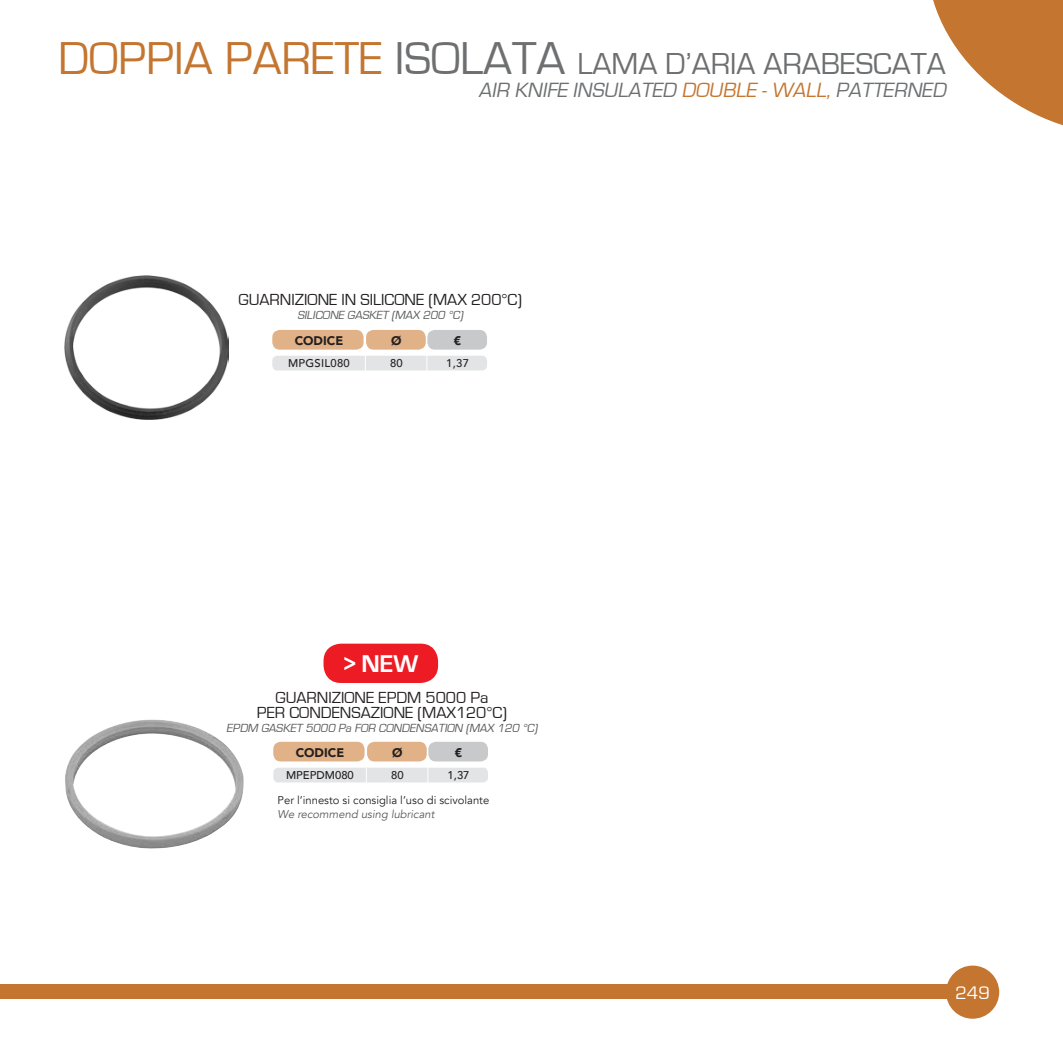
<style>
.page{position:relative;width:1063px;height:1063px;background:#fff}
.page>*{position:absolute;margin:0;border:0;box-sizing:border-box;transform-origin:0 0}
.t1{font:31.25px "Eurostile";color:#6d6f71}
.t2{font:700 25px "Eurostile";color:#fff}
.t3{font:italic 21.25px "Eurostile";color:#6d6f71}
.t4{font:18.75px "Eurostile";color:#fff}
.t5{font:16.5px/15px "Eurostile";color:#231f20;text-align:center}
.t6{font:900 12.5px "Avenir";color:#231f20}
.t7{font:italic 12.12px "Eurostile";color:#58595b}
.t8{font:11.25px "Avenir";color:#231f20}
.t9{font:italic 11.25px "Avenir";color:#58595b}
.t10{font:500 11.25px "Avenir";letter-spacing:.025em;color:#231f20}
.t11{font:500 11.25px "Avenir";color:#231f20}
.s1{font-size:47.5px;color:#c47530}
.s2{font-size:47.5px}
.s3{color:#c47530}
</style>
<div class="page">
<div style="left:272px;top:330px;width:92px;height:20px;background:#e1b187;border-radius:7px"></div>
<div style="left:366px;top:330px;width:60px;height:20px;background:#e1b187;border-radius:8px"></div>
<div style="left:427px;top:330px;width:60px;height:20px;background:#c7c9cb;border-radius:8px"></div>
<div style="left:272px;top:356px;width:215px;height:15px;background:#e3e4e5;border-radius:5px"></div>
<hr style="left:365px;top:351px;width:1px;height:46px;background:#fff">
<hr style="left:426px;top:351px;width:1px;height:46px;background:#fff">
<div style="left:273px;top:742px;width:92px;height:19px;background:#e1b187;border-radius:7px"></div>
<div style="left:367px;top:742px;width:60px;height:19px;background:#e1b187;border-radius:8px"></div>
<div style="left:428px;top:742px;width:60px;height:19px;background:#c7c9cb;border-radius:8px"></div>
<div style="left:273px;top:768px;width:215px;height:14px;background:#e3e4e5;border-radius:5px"></div>
<hr style="left:366px;top:763px;width:1px;height:73px;background:#fff">
<hr style="left:427px;top:763px;width:1px;height:72px;background:#fff">
<div style="left:0;top:985px;width:958px;height:14px;background:#c47530"></div>
<div style="left:946px;top:966px;width:53px;height:53px;background:#c47530;border-radius:50%"></div>
<div style="left:324px;top:644px;width:114px;height:39px;background:#ed1c24;border-radius:18px"></div>
<img style="left:64px;top:275px;width:165px;height:145px">
<svg style="left:933px;top:0;width:130px;height:126px"></svg>
<img style="left:65px;top:719px;width:179px;height:130px">
<h1 class="t1" style="left:58px;top:47px;width:889px"><span class="s1">DOPPIA PARETE</span> <span class="s2">ISOLATA</span> LAMA D’ARIA ARABESCATA</h1>
<p class="t3" style="left:479px;top:78px;width:473px">AIR KNIFE INSULATED <span class="s3">DOUBLE -WALL,</span> PATTERNED</p>
<p class="t5" style="left:238px;top:292px;width:285px">GUARNIZIONE IN SILICONE (MAX 200°C)</p>
<p class="t7" style="left:297px;top:308px;width:170px">SILICONE GASKET (MAX 200 °C)</p>
<p class="t6" style="left:295px;top:330px;width:50px">CODICE</p>
<p class="t6" style="left:391px;top:330px;width:12px">Ø</p>
<p class="t6" style="left:454px;top:330px;width:9px">€</p>
<p class="t10" style="left:288px;top:354px;width:63px">MPGSIL080</p>
<p class="t10" style="left:390px;top:354px;width:14px">80</p>
<p class="t10" style="left:446px;top:354px;width:24px">1,37</p>
<h2 class="t2" style="left:344px;top:650px;width:75px">&gt; NEW</h2>
<p class="t5" style="left:257px;top:690px;width:251px">GUARNIZIONE EPDM 5000 Pa<br>PER CONDENSAZIONE (MAX120°C)</p>
<p class="t7" style="left:227px;top:722px;width:315px">EPDM GASKET 5000 Pa FOR CONDENSATION (MAX 120 °C)</p>
<p class="t6" style="left:296px;top:742px;width:50px">CODICE</p>
<p class="t6" style="left:392px;top:742px;width:12px">Ø</p>
<p class="t6" style="left:455px;top:742px;width:9px">€</p>
<p class="t11" style="left:286px;top:765px;width:69px">MPEPDM080</p>
<p class="t10" style="left:391px;top:765px;width:14px">80</p>
<p class="t10" style="left:448px;top:765px;width:23px">1,37</p>
<p class="t8" style="left:278px;top:794px;width:213px">Per l’innesto si consiglia l’uso di scivolante</p>
<p class="t9" style="left:278px;top:807px;width:158px">We recommend using lubricant</p>
<p class="t4" style="left:955px;top:982px;width:36px">249</p>
</div>
